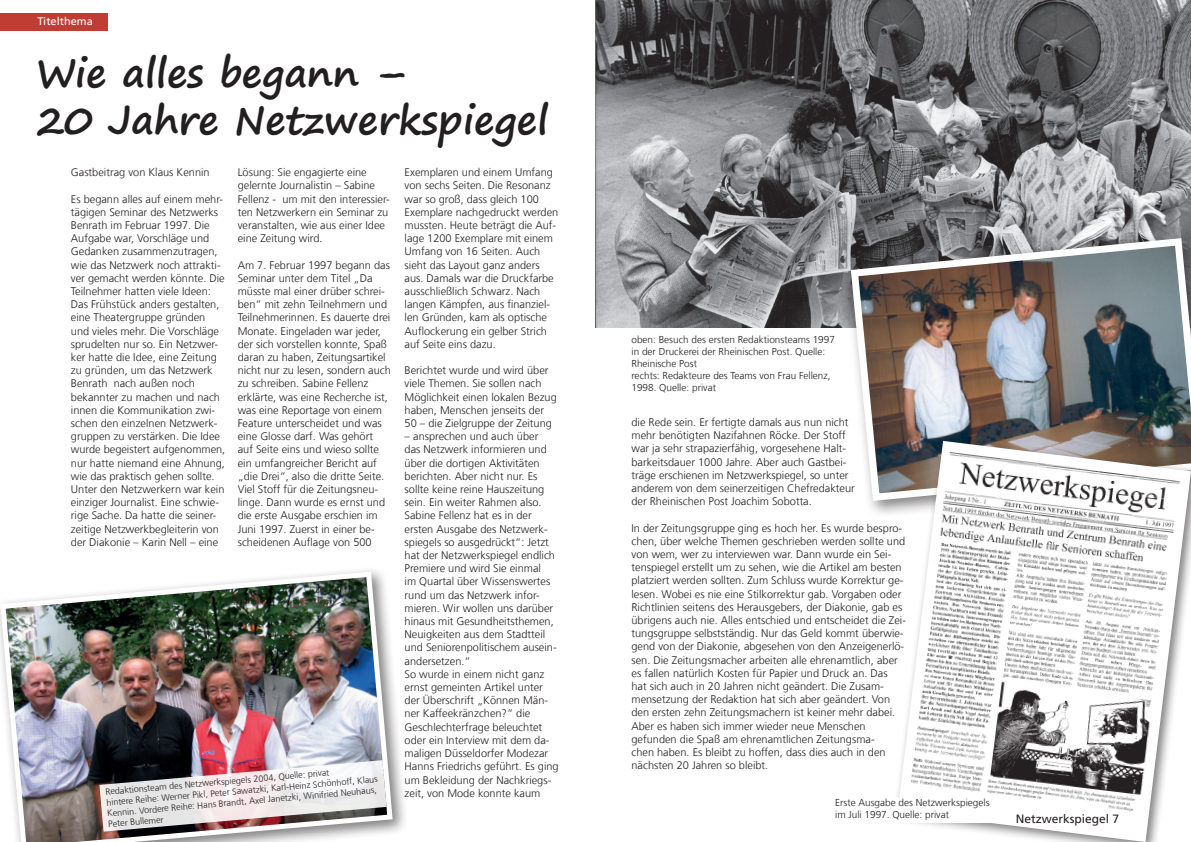
<style>
.page{position:relative;width:1191px;height:842px;background:#fff}
.page>*{position:absolute;margin:0;border:0;box-sizing:border-box;transform-origin:0 0}
.t1{font:700 39px/46.8px "Segoe Print";color:#231f20}
.t2{font:12px "Frutiger LT Com";color:#231f20}
.t3{font:300 11px/13.2px "Frutiger LT Com";color:#231f20}
.t4{font:11px "Frutiger LT Com";color:#fff}
.t5{font:300 10px/12px "Frutiger LT Com";color:#231f20}
.t6{font:300 9px/10.8px "Frutiger LT Com";color:#231f20}
</style>
<div class="page">
<div style="left:0;top:566px;width:408px;height:276px;background:#231f20;opacity:.57"></div>
<img style="left:0;top:569px;width:395px;height:273px">
<div style="left:0;top:13px;width:108px;height:17px;background:#c03d33"></div>
<svg style="left:99px;top:760px;width:287px;height:72px"></svg>
<img style="left:595px;top:0;width:596px;height:327px">
<div style="left:843px;top:231px;width:348px;height:288px;background:#231f20;opacity:.57"></div>
<img style="left:847px;top:234px;width:344px;height:271px">
<div style="left:892px;top:436px;width:299px;height:406px;background:#231f20;opacity:.57"></div>
<svg style="left:897px;top:441px;width:294px;height:401px"></svg>
<img style="left:898px;top:443px;width:292px;height:390px">
<div style="left:832px;top:798px;width:162px;height:24px;background:#fff"></div>
<p class="t4" style="left:38px;top:15px;width:57px">Titelthema</p>
<h1 class="t1" style="left:36px;top:48px;width:513px">Wie alles begann –<br>20 Jahre Netzwerkspiegel</h1>
<p class="t3" style="left:71px;top:166px;width:140px">Gastbeitrag von Klaus Kennin</p>
<p class="t3" style="left:71px;top:192px;width:156px">Es begann alles auf einem mehr&shy;tägigen Seminar des Netzwerks<br>Benrath im Februar 1997. Die<br>Aufgabe war, Vorschläge und<br>Gedanken zusammenzutragen, wie das Netzwerk noch attrakti&shy;ver gemacht werden könnte. Die<br>Teilnehmer hatten viele Ideen:<br>Das Frühstück anders gestalten, eine Theatergruppe gründen und vieles mehr. Die Vorschläge sprudelten nur so. Ein Netzwer&shy;ker hatte die Idee, eine Zeitung zu gründen, um das Netzwerk<br>Benrath nach außen noch bekannter zu machen und nach innen die Kommunikation zwi&shy;schen den einzelnen Netzwerk&shy;gruppen zu verstärken. Die Idee wurde begeistert aufgenommen, nur hatte niemand eine Ahnung, wie das praktisch gehen sollte.<br>Unter den Netzwerkern war kein einziger Journalist. Eine schwie&shy;rige Sache. Da hatte die seiner&shy;zeitige Netzwerkbegleiterin von der Diakonie – Karin Nell – eine</p>
<p class="t3" style="left:238px;top:166px;width:153px">Lösung: Sie engagierte eine gelernte Journalistin – Sabine<br>Fellenz - um mit den interessier&shy;ten Netzwerkern ein Seminar zu veranstalten, wie aus einer Idee eine Zeitung wird.</p>
<p class="t3" style="left:238px;top:258px;width:155px">Am 7. Februar 1997 begann das<br>Seminar unter dem Titel „Da müsste mal einer drüber schrei&shy;ben“ mit zehn Teilnehmern und<br>Teilnehmerinnen. Es dauerte drei<br>Monate. Eingeladen war jeder, der sich vorstellen konnte, Spaß daran zu haben, Zeitungsartikel nicht nur zu lesen, sondern auch zu schreiben. Sabine Fellenz erklärte, was eine Recherche ist, was eine Reportage von einem<br>Feature unterscheidet und was eine Glosse darf. Was gehört auf Seite eins und wieso sollte ein umfangreicher Bericht auf „die Drei“, also die dritte Seite.<br>Viel Stoff für die Zeitungsneu&shy;linge. Dann wurde es ernst und die erste Ausgabe erschien im<br>Juni 1997. Zuerst in einer be&shy;scheidenen Auflage von 500</p>
<p class="t6" style="left:105px;top:786px;width:274px;rotate:-5deg">Redaktionsteam des Netzwerkspiegels 2004, Quelle: privat<br>hintere Reihe: Werner Pikl, Peter Sawatzki, Karl-Heinz Schönhoff, Klaus Kennin. Vordere Reihe: Hans Brandt, Axel Janetzki, Winifried Neuhaus, Peter Bullemer</p>
<p class="t2" style="left:71px;top:812px;width:105px">Netzwerkspiegel 6</p>
<p class="t3" style="left:404px;top:166px;width:155px">Exemplaren und einem Umfang von sechs Seiten. Die Resonanz war so groß, dass gleich 100<br>Exemplare nachgedruckt werden mussten. Heute beträgt die Auf&shy;lage 1200 Exemplare mit einem<br>Umfang von 16 Seiten. Auch sieht das Layout ganz anders aus. Damals war die Druckfarbe ausschließlich Schwarz. Nach langen Kämpfen, aus finanziel&shy;len Gründen, kam als optische<br>Auflockerung ein gelber Strich auf Seite eins dazu.</p>
<p class="t3" style="left:404px;top:364px;width:154px">Berichtet wurde und wird über viele Themen. Sie sollen nach<br>Möglichkeit einen lokalen Bezug haben, Menschen jenseits der<br>50 – die Zielgruppe der Zeitung</p>
<p class="t3" style="left:404px;top:430px;width:156px">– ansprechen und auch über<br>das Netzwerk informieren und über die dortigen Aktivitäten berichten. Aber nicht nur. Es sollte keine reine Hauszeitung sein. Ein weiter Rahmen also.<br>Sabine Fellenz hat es in der ersten Ausgabe des Netzwerk&shy;spiegels so ausgedrückt“: Jetzt hat der Netzwerkspiegel endlich<br>Premiere und wird Sie einmal<br>im Quartal über Wissenswertes rund um das Netzwerk infor&shy;mieren. Wir wollen uns darüber hinaus mit Gesundheitsthemen,<br>Neuigkeiten aus dem Stadtteil und Seniorenpolitischem ausein&shy;andersetzen.“<br>So wurde in einem nicht ganz ernst gemeinten Artikel unter der Überschrift „Können Män&shy;ner Kaffeekränzchen?“ die<br>Geschlechterfrage beleuchtet oder ein Interview mit dem da&shy;maligen Düsseldorfer Modezar<br>Hanns Friedrichs geführt. Es ging um Bekleidung der Nachkriegs&shy;zeit, von Mode konnte kaum</p>
<p class="t5" style="left:631px;top:334px;width:205px">oben: Besuch des ersten Redaktionsteams 1997 in der Druckerei der Rheinischen Post. Quelle:<br>Rheinische Post<br>rechts: Redakteure des Teams von Frau Fellenz, 1998. Quelle: privat</p>
<p class="t3" style="left:631px;top:416px;width:225px">die Rede sein. Er fertigte damals aus nun nicht mehr benötigten Nazifahnen Röcke. Der Stoff war ja sehr strapazierfähig, vorgesehene Halt&shy;barkeitsdauer 1000 Jahre. Aber auch Gastbei&shy;träge erschienen im Netzwerkspiegel, so unter anderem von dem seinerzeitigen Chefredakteur der Rheinischen Post Joachim Sobotta.</p>
<p class="t3" style="left:631px;top:521px;width:276px">In der Zeitungsgruppe ging es hoch her. Es wurde bespro&shy;chen, über welche Themen geschrieben werden sollte und von wem, wer zu interviewen war. Dann wurde ein Sei&shy;tenspiegel erstellt um zu sehen, wie die Artikel am besten platziert werden sollten. Zum Schluss wurde Korrektur ge&shy;lesen. Wobei es nie eine Stilkorrektur gab. Vorgaben oder Richtlinien seitens des Herausgebers, der Diakonie, gab es übrigens auch nie. Alles entschied und entscheidet die Zei&shy;tungsgruppe selbstständig. Nur das Geld kommt überwie&shy;gend von der Diakonie, abgesehen von den Anzeigenerlö&shy;sen. Die Zeitungsmacher arbeiten alle ehrenamtlich, aber es fallen natürlich Kosten für Papier und Druck an. Das<br>hat sich auch in 20 Jahren nicht geändert. Die Zusam&shy;mensetzung der Redaktion hat sich aber geändert. Von den ersten zehn Zeitungsmachern ist keiner mehr dabei.<br>Aber es haben sich immer wieder neue Menschen gefunden die Spaß am ehrenamtlichen Zeitungsma-<br>chen haben. Es bleibt zu hoffen, dass dies auch in den nächsten 20 Jahren so bleibt.</p>
<p class="t5" style="left:835px;top:796px;width:156px">Erste Ausgabe des Netzwerkspiegels im Juli 1997. Quelle: privat</p>
<p class="t2" style="left:1016px;top:812px;width:105px">Netzwerkspiegel 7</p>
</div>
